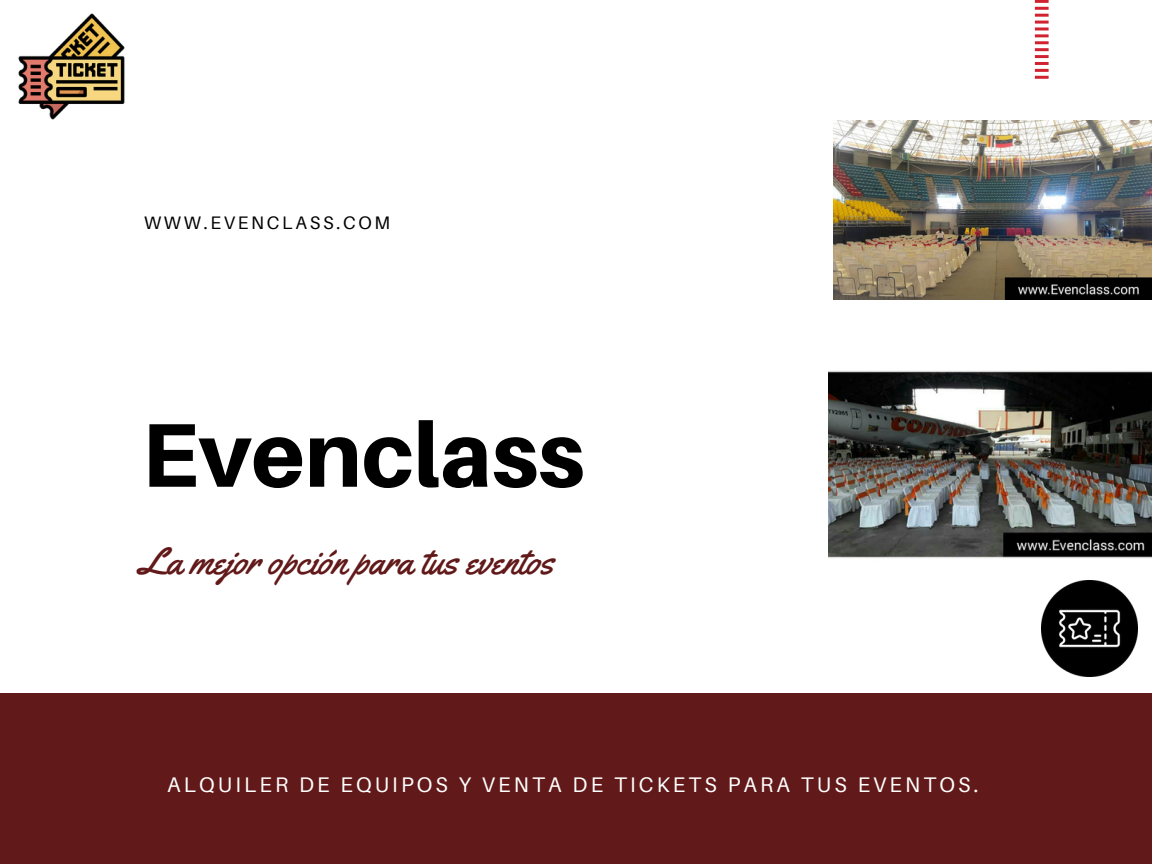
<style>
.page{position:relative;width:1152px;height:864px;background:#fff}
.page>*{position:absolute;margin:0;border:0;box-sizing:border-box;transform-origin:0 0}
.t1{font:800 90.6px "Aileron";color:#000}
.t2{font:37.8px "Yellowtail";color:#621919}
.t3{font:21.15px "Aileron";letter-spacing:.15em;color:#fff}
.t4{font:18.15px "Aileron";letter-spacing:.15em;color:#000}
</style>
<div class="page">
<div style="left:0;top:693px;width:1152px;height:171px;background:#621919"></div>
<svg style="left:1035px;top:0;width:14px;height:79px"></svg>
<img style="left:833px;top:121px;width:319px;height:179px">
<img style="left:829px;top:371px;width:323px;height:258px">
<img style="left:1042px;top:581px;width:95px;height:96px">
<img style="left:18px;top:13px;width:107px;height:107px">
<p class="t4" style="left:144px;top:211px;width:248px">WWW.EVENCLASS.COM</p>
<h1 class="t1" style="left:142px;top:399px;width:444px">Evenclass</h1>
<h2 class="t2" style="left:140px;top:537px;width:416px">La mejor opción para tus eventos</h2>
<p class="t3" style="left:167px;top:771px;width:813px">ALQUILER DE EQUIPOS Y VENTA DE TICKETS PARA TUS EVENTOS.</p>
</div>
